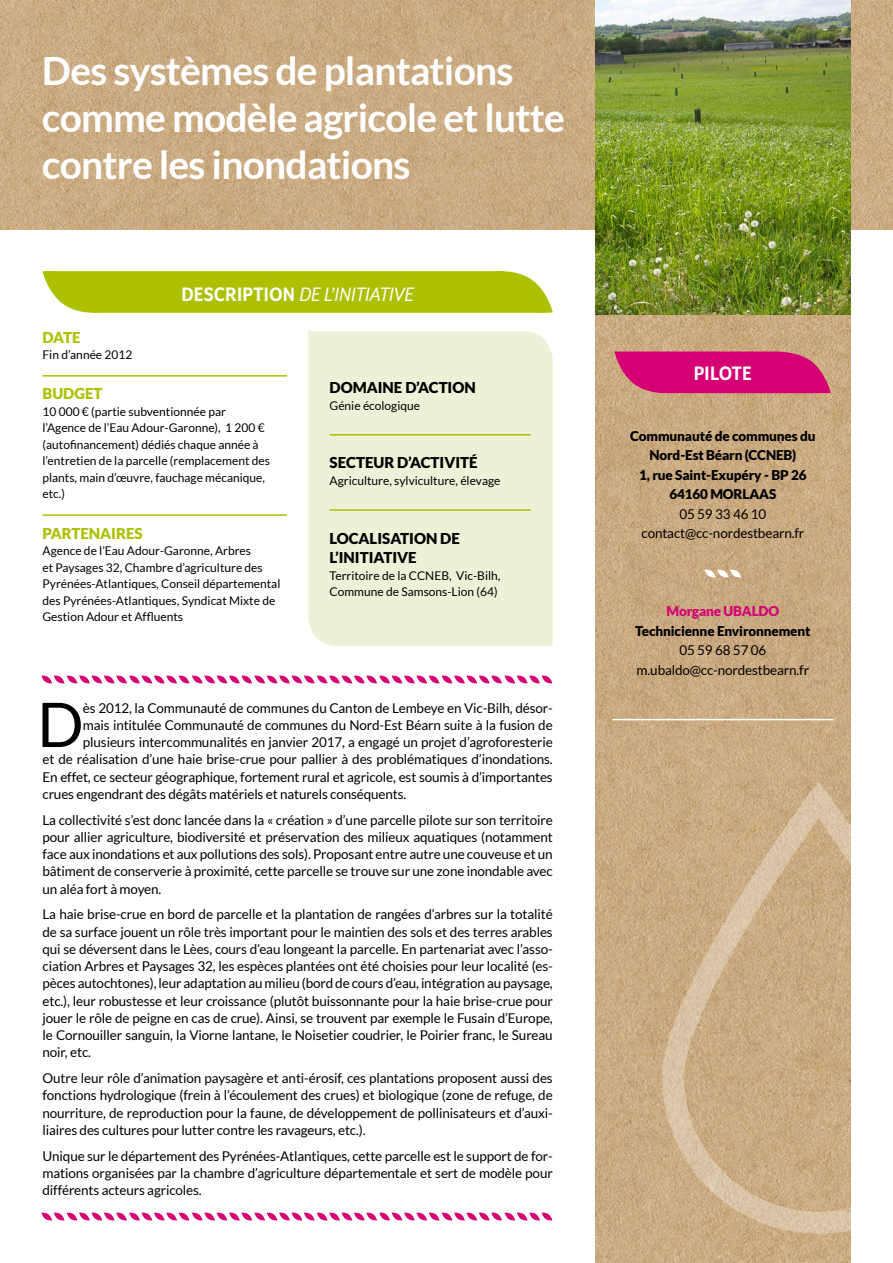
<style>
.page{position:relative;width:893px;height:1263px;background:#fff}
.page>*{position:absolute;margin:0;border:0;box-sizing:border-box;transform-origin:0 0}
.t1{font:61.65px "Lato";color:#000}
.t2{font:700 39px/46.8px "Lato";letter-spacing:-.02em;color:#fff}
.t3{font:italic 21px "Program OT";color:#fff}
.t4{font:500 21px "Program OT";letter-spacing:.02em;color:#fff}
.t5{font:900 15px/19.5px "Lato";color:#000}
.t6{font:900 15px "Lato";color:#adc000}
.t7{font:13.5px/17.2px "Lato";letter-spacing:-.01em;color:#000;text-align:justify}
.t8{font:900 13.5px/19.5px "Lato";letter-spacing:-.01em;color:#000;text-align:center}
.t9{font:900 13.5px "Lato";letter-spacing:-.01em;color:#d40074}
.t10{font:12px/16.5px "Lato";color:#000}
.s1{font-weight:500;font-style:normal}
</style>
<div class="page">
<hr style="left:43px;top:375px;width:244px;height:2px;background:#adc000">
<hr style="left:43px;top:514px;width:244px;height:2px;background:#adc000">
<img style="left:0;top:0;width:893px;height:229px">
<img style="left:595px;top:315px;width:255px;height:948px">
<div style="left:308px;top:331px;width:245px;height:315px;background:#eff1d7"></div>
<hr style="left:330px;top:434px;width:201px;height:1px;background:#adc000">
<hr style="left:330px;top:509px;width:201px;height:2px;background:#adc000">
<img style="left:595px;top:0;width:255px;height:315px">
<img style="left:643px;top:756px;width:208px;height:507px">
<svg style="left:43px;top:271px;width:510px;height:42px;background:#b1c30e"></svg>
<svg style="left:614px;top:350px;width:217px;height:43px;background:#d21975"></svg>
<svg style="left:41px;top:675px;width:511px;height:9px"></svg>
<svg style="left:41px;top:1212px;width:511px;height:9px"></svg>
<hr style="left:612px;top:719px;width:221px;height:1px;background:#fff">
<svg style="left:704px;top:569px;width:37px;height:9px"></svg>
<h2 class="t2" style="left:42px;top:47px;width:525px">Des systèmes de plantations comme modèle agricole et lutte contre les inondations</h2>
<h3 class="t3" style="left:181px;top:282px;width:234px"><span class="s1">DESCRIPTION</span> DE L’INITIATIVE</h3>
<p class="t6" style="left:43px;top:328px;width:39px">DATE</p>
<p class="t10" style="left:43px;top:346px;width:91px">Fin d’année 2012</p>
<p class="t6" style="left:43px;top:385px;width:61px">BUDGET</p>
<p class="t10" style="left:43px;top:403px;width:229px">10 000 € (partie subventionnée par l’Agence de l’Eau Adour-Garonne), 1 200 € (autofinancement) dédiés chaque année à l’entretien de la parcelle (remplacement des plants, main d’œuvre, fauchage mécanique, etc.)</p>
<p class="t6" style="left:43px;top:524px;width:102px">PARTENAIRES</p>
<p class="t10" style="left:43px;top:542px;width:239px">Agence de l’Eau Adour-Garonne, Arbres<br>et Paysages 32, Chambre d’agriculture des Pyrénées-Atlantiques, Conseil départemental des Pyrénées-Atlantiques, Syndicat Mixte de Gestion Adour et Affluents</p>
<p class="t5" style="left:330px;top:378px;width:148px">DOMAINE D’ACTION</p>
<p class="t10" style="left:330px;top:397px;width:92px">Génie écologique</p>
<p class="t5" style="left:330px;top:453px;width:150px">SECTEUR D’ACTIVITÉ</p>
<p class="t10" style="left:330px;top:472px;width:172px">Agriculture, sylviculture, élevage</p>
<p class="t5" style="left:330px;top:528px;width:132px">LOCALISATION DE<br>L’INITIATIVE</p>
<p class="t10" style="left:330px;top:567px;width:172px">Territoire de la CCNEB, Vic-Bilh,<br>Commune de Samsons-Lion (64)</p>
<h1 class="t1" style="left:37px;top:690px;width:48px">D</h1>
<p class="t7" style="left:83px;top:699px;width:471px">ès 2012, la Communauté de communes du Canton de Lembeye en Vic-Bilh, désor-</p>
<p class="t7" style="left:83px;top:716px;width:471px">mais intitulée Communauté de communes du Nord-Est Béarn suite à la fusion de</p>
<p class="t7" style="left:83px;top:733px;width:471px">plusieurs intercommunalités en janvier 2017, a engagé un projet d’agroforesterie</p>
<p class="t7" style="left:43px;top:751px;width:512px">et de réalisation d’une haie brise-crue pour pallier à des problématiques d’inondations.</p>
<p class="t7" style="left:43px;top:768px;width:512px">En effet, ce secteur géographique, fortement rural et agricole, est soumis à d’importantes</p>
<p class="t7" style="left:43px;top:785px;width:365px">crues engendrant des dégâts matériels et naturels conséquents.</p>
<p class="t7" style="left:43px;top:811px;width:512px">La collectivité s’est donc lancée dans la « création » d’une parcelle pilote sur son territoire pour allier agriculture, biodiversité et préservation des milieux aquatiques (notamment face aux inondations et aux pollutions des sols). Proposant entre autre une couveuse et un bâtiment de conserverie à proximité, cette parcelle se trouve sur une zone inondable avec un aléa fort à moyen.</p>
<p class="t7" style="left:43px;top:906px;width:512px">La haie brise-crue en bord de parcelle et la plantation de rangées d’arbres sur la totalité de sa surface jouent un rôle très important pour le maintien des sols et des terres arables qui se déversent dans le Lèes, cours d’eau longeant la parcelle. En partenariat avec l’asso&shy;ciation Arbres et Paysages 32, les espèces plantées ont été choisies pour leur localité (es&shy;pèces autochtones), leur adaptation au milieu (bord de cours d’eau, intégration au paysage, etc.), leur robustesse et leur croissance (plutôt buissonnante pour la haie brise-crue pour jouer le rôle de peigne en cas de crue). Ainsi, se trouvent par exemple le Fusain d’Europe, le Cornouiller sanguin, la Viorne lantane, le Noisetier coudrier, le Poirier franc, le Sureau noir, etc.</p>
<p class="t7" style="left:43px;top:1069px;width:512px">Outre leur rôle d’animation paysagère et anti-érosif, ces plantations proposent aussi des fonctions hydrologique (frein à l’écoulement des crues) et biologique (zone de refuge, de nourriture, de reproduction pour la faune, de développement de pollinisateurs et d’auxi&shy;liaires des cultures pour lutter contre les ravageurs, etc.).</p>
<p class="t7" style="left:43px;top:1147px;width:512px">Unique sur le département des Pyrénées-Atlantiques, cette parcelle est le support de for&shy;mations organisées par la chambre d’agriculture départementale et sert de modèle pour différents acteurs agricoles.</p>
<h3 class="t4" style="left:694px;top:361px;width:59px">PILOTE</h3>
<p class="t8" style="left:630px;top:426px;width:187px">Communauté de communes du<br>Nord-Est Béarn (CCNEB)<br>1, rue Saint-Exupéry - BP 26<br>64160 MORLAAS</p>
<p class="t7" style="left:641px;top:504px;width:164px;line-height:19.5px;text-align:center">05 59 33 46 10 contact@cc-nordestbearn.fr</p>
<p class="t9" style="left:666px;top:604px;width:114px">Morgane UBALDO</p>
<p class="t8" style="left:635px;top:621px;width:177px">Technicienne Environnement</p>
<p class="t7" style="left:637px;top:641px;width:174px;line-height:19.5px;text-align:center">05 59 68 57 06 m.ubaldo@cc-nordestbearn.fr</p>
</div>
